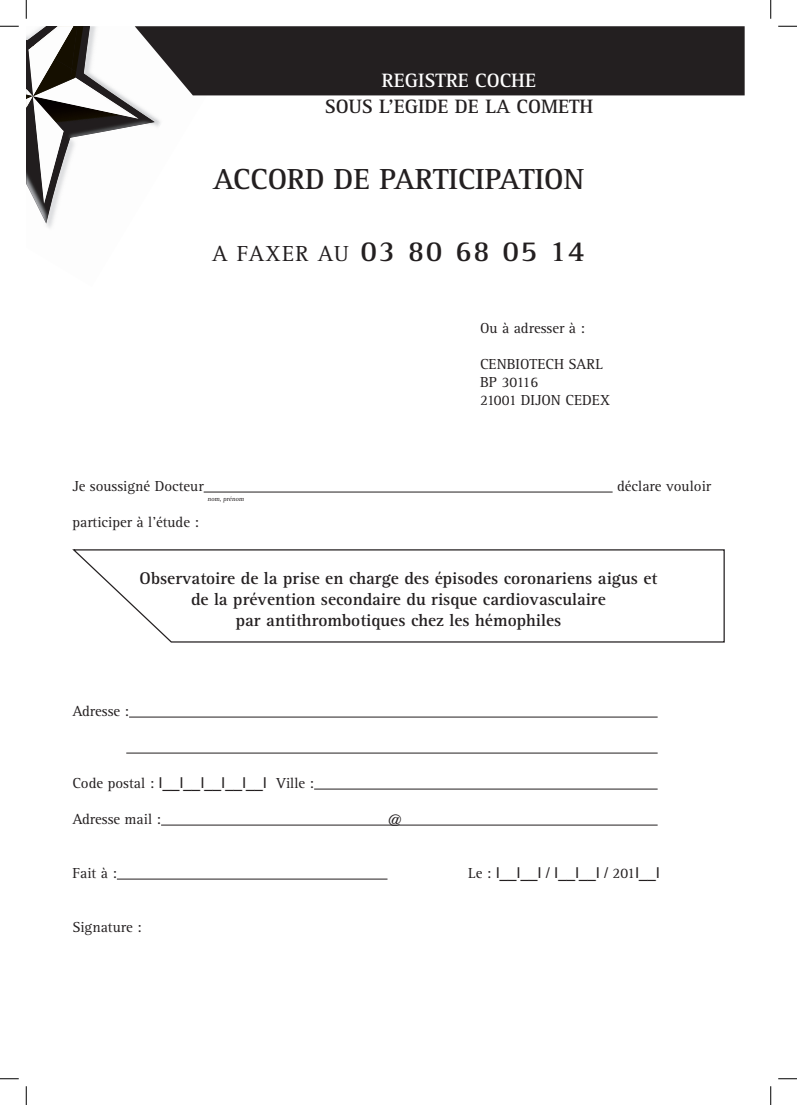
<style>
.page{position:relative;width:797px;height:1105px;background:#fff}
.page>*{position:absolute;margin:0;border:0;box-sizing:border-box;transform-origin:0 0}
.t1{font:700 30px "AT Rotis Serif";color:#231f20}
.t2{font:700 20px "AT Rotis Serif";color:#231f20}
.t3{font:700 20px "AT Rotis Serif";color:#fff}
.t4{font:700 17.5px/21px "AT Rotis Serif";color:#231f20;text-align:center}
.t5{font:15px/18px "AT Rotis Serif";color:#231f20}
.t6{font:15px "Arial";color:#231f20}
.t7{font:6.5px "AT Rotis Serif";color:#231f20}
.s1{font-weight:400;font-size:22.5px}
.s2{font-family:"Arial"}
.s3{font-family:"AT Rotis Serif"}
</style>
<div class="page">
<hr style="left:204px;top:492px;width:408px;height:1px;background:#231f20">
<hr style="left:129px;top:717px;width:528px;height:1px;background:#231f20">
<hr style="left:126px;top:753px;width:531px;height:1px;background:#231f20">
<hr style="left:314px;top:789px;width:343px;height:1px;background:#231f20">
<hr style="left:161px;top:825px;width:496px;height:1px;background:#231f20">
<hr style="left:117px;top:879px;width:270px;height:1px;background:#231f20">
<svg style="left:26px;top:26px;width:129px;height:198px"></svg>
<div style="left:135px;top:26px;width:609px;height:69px;background:#231f20"></div>
<svg style="left:72px;top:549px;width:653px;height:94px"></svg>
<svg style="left:0;top:25px;width:19px;height:2px"></svg>
<svg style="left:778px;top:25px;width:19px;height:2px"></svg>
<svg style="left:0;top:1078px;width:19px;height:1px"></svg>
<svg style="left:778px;top:1078px;width:19px;height:1px"></svg>
<svg style="left:25px;top:0;width:2px;height:19px"></svg>
<svg style="left:25px;top:1086px;width:2px;height:19px"></svg>
<svg style="left:770px;top:0;width:1px;height:19px"></svg>
<svg style="left:770px;top:1086px;width:1px;height:19px"></svg>
<h2 class="t3" style="left:382px;top:69px;width:156px">REGISTRE COCHE</h2>
<h2 class="t2" style="left:325px;top:95px;width:270px">SOUS L’EGIDE DE LA COMETH</h2>
<h1 class="t1" style="left:213px;top:161px;width:372px">ACCORD DE PARTICIPATION</h1>
<h1 class="t1" style="left:212px;top:233px;width:374px"><span class="s1">A FAXER AU</span> 03 80 68 05 14</h1>
<p class="t5" style="left:480px;top:319px;width:106px">Ou à adresser à :</p>
<p class="t5" style="left:480px;top:355px;width:132px">CENBIOTECH SARL<br>BP 30116<br>21001 DIJON CEDEX</p>
<p class="t5" style="left:72px;top:477px;width:133px">Je soussigné Docteur</p>
<p class="t5" style="left:617px;top:477px;width:95px">déclare vouloir</p>
<p class="t7" style="left:207px;top:495px;width:39px">nom, prénom</p>
<p class="t5" style="left:72px;top:513px;width:128px">participer à l’étude :</p>
<p class="t4" style="left:140px;top:568px;width:519px">Observatoire de la prise en charge des épisodes coronariens aigus et de la prévention secondaire du risque cardiovasculaire<br>par antithrombotiques chez les hémophiles</p>
<p class="t5" style="left:72px;top:702px;width:58px">Adresse :</p>
<p class="t5" style="left:72px;top:774px;width:243px">Code postal : <span class="s2">I__I__I__I__I__I</span> Ville :</p>
<p class="t5" style="left:72px;top:810px;width:90px">Adresse mail :</p>
<p class="t5" style="left:387px;top:810px;width:16px">@</p>
<p class="t5" style="left:72px;top:864px;width:46px">Fait à :</p>
<p class="t6" style="left:468px;top:863px;width:193px"><span class="s3">Le :</span> I__I__I / I__I__I / <span class="s3">201</span>I__I</p>
<p class="t5" style="left:72px;top:918px;width:71px">Signature :</p>
</div>
